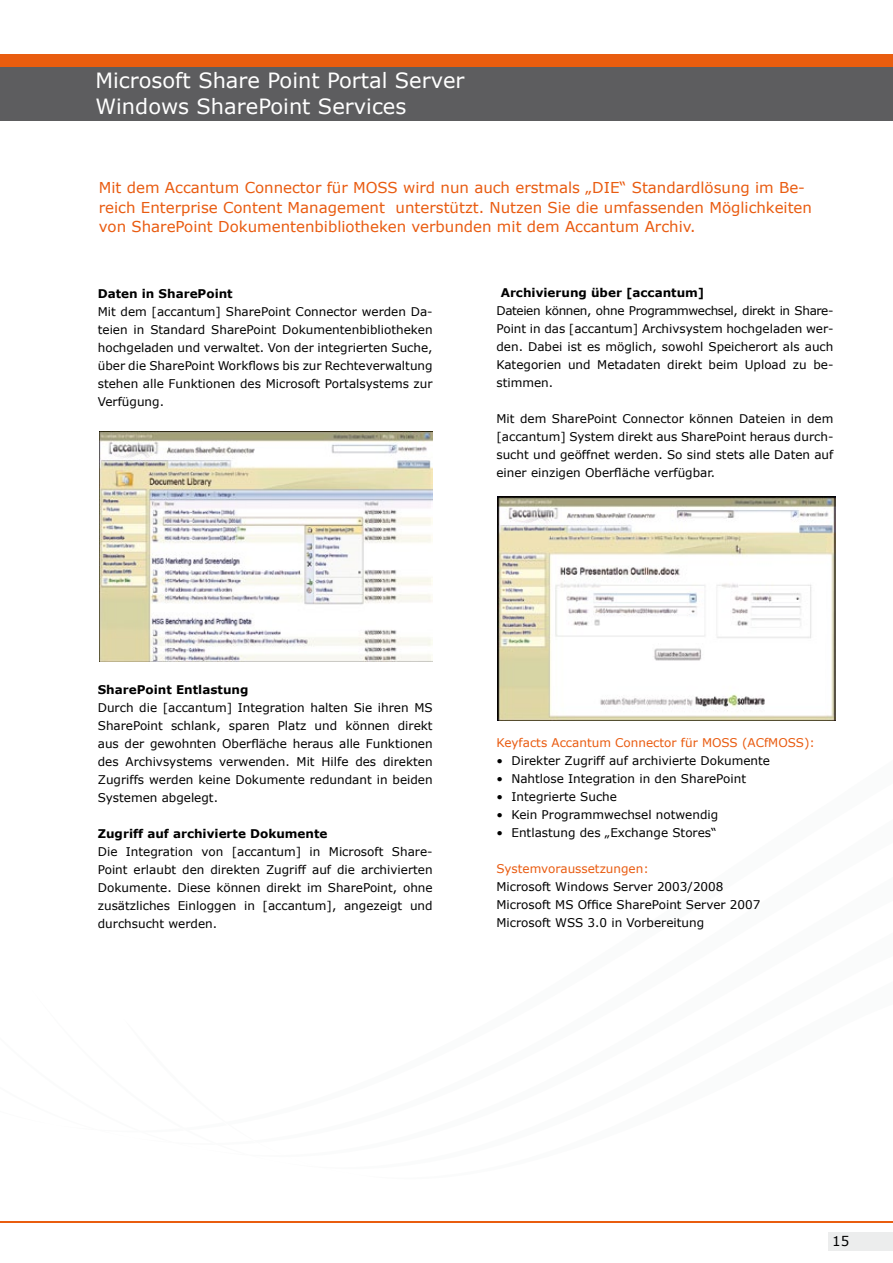
<style>
.page{position:relative;width:893px;height:1263px;background:#fff}
.page>*{position:absolute;margin:0;border:0;box-sizing:border-box;transform-origin:0 0}
.t1{font:21px/25.2px "Verdana";color:#fff}
.t2{font:15px/19.5px "Verdana";color:#e95b10}
.t3{font:13.5px "Verdana";color:#000}
.t4{font:12px/18px "Verdana";color:#000;text-align:justify}
.t5{font:700 12px "Verdana";color:#000}
.t6{font:12px "Verdana";color:#e95b10}
</style>
<div class="page">
<div style="left:828px;top:1232px;width:65px;height:18px;background:#eceded"></div>
<div style="left:0;top:66px;width:893px;height:54px;background:#5d5d5f"></div>
<div style="left:0;top:54px;width:893px;height:12px;background:#e95d0f"></div>
<hr style="left:0;top:1221px;width:893px;height:1px;background:#e95d0f">
<img style="left:100px;top:432px;width:332px;height:230px">
<img style="left:497px;top:496px;width:339px;height:224px">
<h1 class="t1" style="left:95px;top:67px;width:370px">Microsoft Share Point Portal Server<br>Windows SharePoint Services</h1>
<p class="t2" style="left:99px;top:177px;width:715px">Mit dem Accantum Connector für MOSS wird nun auch erstmals „DIE“ Standardlösung im Be&shy;reich Enterprise Content Management unterstützt. Nutzen Sie die umfassenden Möglichkeiten von SharePoint Dokumentenbibliotheken verbunden mit dem Accantum Archiv.</p>
<p class="t5" style="left:98px;top:286px;width:136px">Daten in SharePoint</p>
<p class="t4" style="left:98px;top:302px;width:336px">Mit dem [accantum] SharePoint Connector werden Da&shy;teien in Standard SharePoint Dokumentenbibliotheken hochgeladen und verwaltet. Von der integrierten Suche, über die SharePoint Workflows bis zur Rechteverwaltung stehen alle Funktionen des Microsoft Portalsystems zur Verfügung.</p>
<p class="t5" style="left:501px;top:285px;width:205px">Archivierung über [accantum]</p>
<p class="t4" style="left:496px;top:301px;width:339px">Dateien können, ohne Programmwechsel, direkt in Share-Point in das [accantum] Archivsystem hochgeladen wer&shy;den. Dabei ist es möglich, sowohl Speicherort als auch Kategorien und Metadaten direkt beim Upload zu be&shy;stimmen.</p>
<p class="t4" style="left:496px;top:409px;width:338px">Mit dem SharePoint Connector können Dateien in dem [accantum] System direkt aus SharePoint heraus durch&shy;sucht und geöffnet werden. So sind stets alle Daten auf einer einzigen Oberfläche verfügbar.</p>
<p class="t5" style="left:98px;top:682px;width:152px">SharePoint Entlastung</p>
<p class="t4" style="left:98px;top:698px;width:336px">Durch die [accantum] Integration halten Sie ihren MS SharePoint schlank, sparen Platz und können direkt aus der gewohnten Oberfläche heraus alle Funktionen des Archivsystems verwenden. Mit Hilfe des direkten Zugriffs werden keine Dokumente redundant in beiden Systemen abgelegt.</p>
<p class="t5" style="left:98px;top:826px;width:231px">Zugriff auf archivierte Dokumente</p>
<p class="t4" style="left:98px;top:842px;width:336px">Die Integration von [accantum] in Microsoft Share-Point erlaubt den direkten Zugriff auf die archivierten Dokumente. Diese können direkt im SharePoint, ohne zusätzliches Einloggen in [accantum], angezeigt und durchsucht werden.</p>
<p class="t6" style="left:496px;top:735px;width:320px">Keyfacts Accantum Connector für MOSS (ACfMOSS):</p>
<p class="t4" style="left:496px;top:751px;width:275px">• Direkter Zugriff auf archivierte Dokumente</p>
<p class="t4" style="left:496px;top:769px;width:251px">• Nahtlose Integration in den SharePoint</p>
<p class="t4" style="left:496px;top:787px;width:122px">• Integrierte Suche</p>
<p class="t4" style="left:496px;top:805px;width:223px">• Kein Programmwechsel notwendig</p>
<p class="t4" style="left:496px;top:823px;width:222px">• Entlastung des „Exchange Stores“</p>
<p class="t6" style="left:496px;top:861px;width:154px">Systemvoraussetzungen:</p>
<p class="t4" style="left:496px;top:877px;width:265px;text-align:left">Microsoft Windows Server 2003/2008<br>Microsoft MS Office SharePoint Server 2007<br>Microsoft WSS 3.0 in Vorbereitung</p>
<p class="t3" style="left:832px;top:1232px;width:19px">15</p>
</div>
